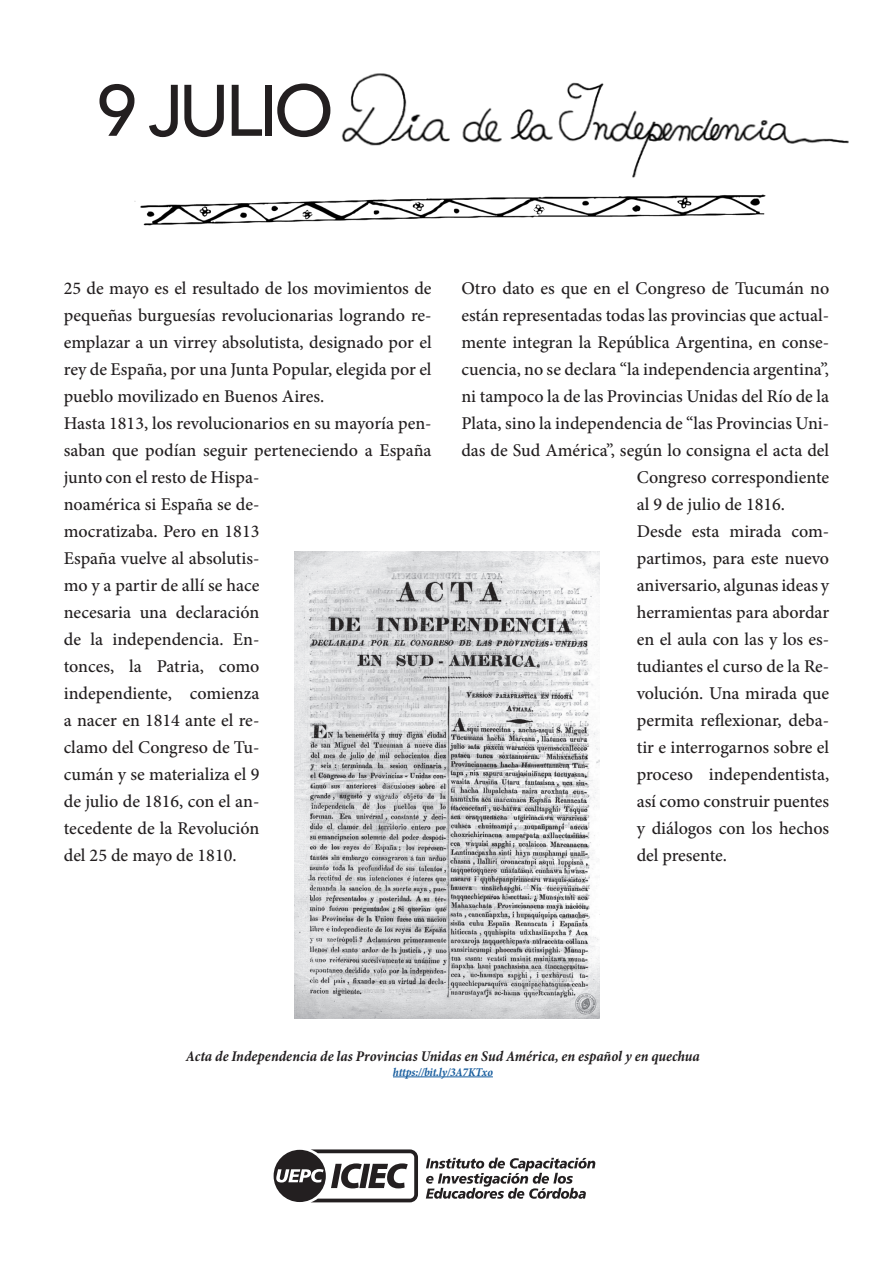
<style>
.page{position:relative;width:893px;height:1263px;background:#fff}
.page>*{position:absolute;margin:0;border:0;box-sizing:border-box;transform-origin:0 0}
.t1{font:500 72px "Avenir";letter-spacing:-.06em;color:#231f20}
.t2{font:500 18px/27px "Minion Pro";color:#231f20;text-align:justify}
.t3{font:italic 700 condensed 15px "Minion Pro";letter-spacing:.005em;color:#231f20}
.t4{font:italic 700 condensed 12px "Minion Pro";letter-spacing:-.01em;color:#175d9e}
</style>
<div class="page">
<img style="left:134px;top:200px;width:631px;height:26px">
<svg style="left:274px;top:1149px;width:144px;height:53px"></svg>
<svg style="left:426px;top:1157px;width:169px;height:42px"></svg>
<img style="left:295px;top:552px;width:304px;height:466px">
<hr style="left:393px;top:1076px;width:100px;height:1px;background:#175d9e">
<img style="left:340px;top:73px;width:509px;height:137px">
<p class="t1" style="left:97px;top:48px;width:238px">9 JULIO</p>
<p class="t2" style="left:64px;top:275px;width:369px">25 de mayo es el resultado de los movimientos de pequeñas burguesías revolucionarias logrando re&shy;emplazar a un virrey absolutista, designado por el rey de España, por una Junta Popular, elegida por el pueblo movilizado en Buenos Aires.</p>
<p class="t2" style="left:64px;top:410px;width:369px;text-align:left">Hasta 1813, los revolucionarios en su mayoría pen&shy;saban que podían seguir perteneciendo a España junto con el resto de Hispa-<br>noamérica si España se de-<br>mocratizaba. Pero en 1813<br>España vuelve al absolutis-<br>mo y a partir de allí se hace<br>necesaria una declaración<br>de la independencia. En-<br>tonces, la Patria, como<br>independiente, comienza<br>a nacer en 1814 ante el re-<br>clamo del Congreso de Tu-<br>cumán y se materializa el 9<br>de julio de 1816, con el an-<br>tecedente de la Revolución<br>del 25 de mayo de 1810.</p>
<p class="t2" style="left:461px;top:275px;width:369px">Otro dato es que en el Congreso de Tucumán no</p>
<p class="t2" style="left:461px;top:302px;width:369px">están representadas todas las provincias que actual-</p>
<p class="t2" style="left:461px;top:329px;width:369px">mente integran la República Argentina, en conse-</p>
<p class="t2" style="left:461px;top:356px;width:369px">cuencia, no se declara “la independencia argentina”,</p>
<p class="t2" style="left:461px;top:383px;width:369px">ni tampoco la de las Provincias Unidas del Río de la</p>
<p class="t2" style="left:461px;top:410px;width:369px">Plata, sino la independencia de “las Provincias Uni-</p>
<p class="t2" style="left:461px;top:437px;width:369px">das de Sud América”, según lo consigna el acta del</p>
<p class="t2" style="left:637px;top:464px;width:194px">Congreso correspondiente</p>
<p class="t2" style="left:637px;top:491px;width:150px">al 9 de julio de 1816.</p>
<p class="t2" style="left:637px;top:518px;width:194px">Desde esta mirada com&shy;partimos, para este nuevo aniversario, algunas ideas y herramientas para abordar en el aula con las y los es&shy;tudiantes el curso de la Re&shy;volución. Una mirada que permita reflexionar, deba&shy;tir e interrogarnos sobre el proceso independentista, así como construir puentes y diálogos con los hechos del presente.</p>
<p class="t3" style="left:186px;top:1046px;width:515px">Acta de Independencia de las Provincias Unidas en Sud América, en español y en quechua</p>
<p class="t4" style="left:393px;top:1063px;width:101px">https://bit.ly/3A7KTxo</p>
</div>
